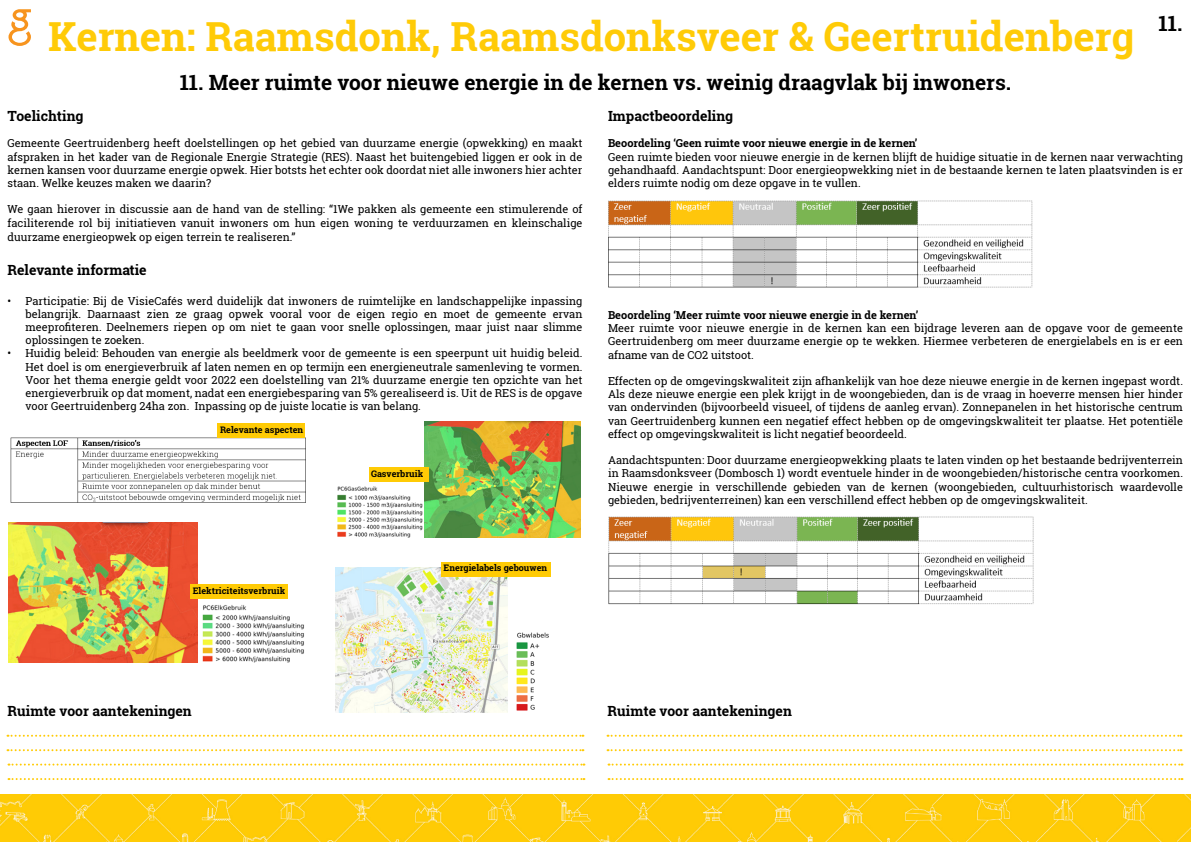
<style>
.page{position:relative;width:1191px;height:842px;background:#fff}
.page>*{position:absolute;margin:0;border:0;box-sizing:border-box;transform-origin:0 0}
.t1{font:700 40.1px "Roboto Slab";color:#ffcb07}
.t2{font:700 21px "Roboto Slab";color:#000}
.t3{font:700 14px "Roboto Slab";color:#000}
.t4{font:11px/13.2px "Roboto Slab";color:#000;text-align:justify}
.t5{font:700 11px "Roboto Slab";color:#000}
.t6{font:700 9px "Roboto Slab";color:#000}
</style>
<div class="page">
<svg style="left:9px;top:9px;width:22px;height:37px"></svg>
<img style="left:0;top:794px;width:1191px;height:48px">
<svg style="left:8px;top:735px;width:575px;height:2px"></svg>
<svg style="left:8px;top:749px;width:575px;height:2px"></svg>
<svg style="left:9px;top:763px;width:575px;height:2px"></svg>
<svg style="left:9px;top:778px;width:575px;height:2px"></svg>
<svg style="left:607px;top:735px;width:574px;height:2px"></svg>
<svg style="left:607px;top:749px;width:574px;height:2px"></svg>
<svg style="left:608px;top:763px;width:574px;height:2px"></svg>
<svg style="left:608px;top:778px;width:574px;height:2px"></svg>
<img style="left:9px;top:522px;width:189px;height:141px">
<img style="left:202px;top:605px;width:102px;height:58px">
<img style="left:10px;top:434px;width:296px;height:69px">
<div style="left:218px;top:423px;width:87px;height:15px;background:#ffcb05"></div>
<div style="left:191px;top:584px;width:97px;height:15px;background:#ffcb05"></div>
<img style="left:425px;top:421px;width:156px;height:117px">
<img style="left:337px;top:486px;width:86px;height:52px">
<div style="left:369px;top:467px;width:60px;height:15px;background:#ffcb05"></div>
<img style="left:335px;top:568px;width:172px;height:144px">
<div style="left:441px;top:562px;width:110px;height:14px;background:#ffcb05"></div>
<img style="left:516px;top:632px;width:33px;height:79px">
<img style="left:608px;top:200px;width:425px;height:88px">
<img style="left:608px;top:516px;width:426px;height:89px">
<h1 class="t1" style="left:48px;top:9px;width:1087px">Kernen: Raamsdonk, Raamsdonksveer &amp; Geertruidenberg</h1>
<h2 class="t2" style="left:1158px;top:9px;width:25px">11.</h2>
<h2 class="t2" style="left:180px;top:68px;width:833px">11. Meer ruimte voor nieuwe energie in de kernen vs. weinig draagvlak bij inwoners.</h2>
<p class="t3" style="left:608px;top:106px;width:127px">Impactbeoordeling</p>
<p class="t5" style="left:608px;top:136px;width:311px">Beoordeling ‘Geen ruimte voor nieuwe energie in de kernen’</p>
<p class="t4" style="left:608px;top:150px;width:576px">Geen ruimte bieden voor nieuwe energie in de kernen blijft de huidige situatie in de kernen naar verwachting gehandhaafd. Aandachtspunt: Door energieopwekking niet in de bestaande kernen te laten plaatsvinden is er elders ruimte nodig om deze opgave in te vullen.</p>
<p class="t3" style="left:8px;top:106px;width:77px">Toelichting</p>
<p class="t4" style="left:8px;top:137px;width:576px">Gemeente Geertruidenberg heeft doelstellingen op het gebied van duurzame energie (opwekking) en maakt afspraken in het kader van de Regionale Energie Strategie (RES). Naast het buitengebied liggen er ook in de kernen kansen voor duurzame energie opwek. Hier botsts het echter ook doordat niet alle inwoners hier achter staan. Welke keuzes maken we daarin?</p>
<p class="t4" style="left:8px;top:203px;width:576px">We gaan hierover in discussie aan de hand van de stelling: “1We pakken als gemeente een stimulerende of faciliterende rol bij initiatieven vanuit inwoners om hun eigen woning te verduurzamen en kleinschalige</p>
<p class="t4" style="left:8px;top:230px;width:289px">duurzame energieopwek op eigen terrein te realiseren.”</p>
<p class="t3" style="left:8px;top:260px;width:141px">Relevante informatie</p>
<p class="t4" style="left:25px;top:294px;width:558px;text-indent:-18px">• Participatie: Bij de VisieCafés werd duidelijk dat inwoners de ruimtelijke en landschappelijke inpassing belangrijk. Daarnaast zien ze graag opwek vooral voor de eigen regio en moet de gemeente ervan meeprofiteren. Deelnemers riepen op om niet te gaan voor snelle oplossingen, maar juist naar slimme oplossingen te zoeken.</p>
<p class="t4" style="left:25px;top:347px;width:558px;text-indent:-18px">• Huidig beleid: Behouden van energie als beeldmerk voor de gemeente is een speerpunt uit huidig beleid.<br>Het doel is om energieverbruik af laten nemen en op termijn een energieneutrale samenleving te vormen.<br>Voor het thema energie geldt voor 2022 een doelstelling van 21% duurzame energie ten opzichte van het energieverbruik op dat moment, nadat een energiebesparing van 5% gerealiseerd is. Uit de RES is de opgave voor Geertruidenberg 24ha zon. Inpassing op de juiste locatie is van belang.</p>
<p class="t6" style="left:220px;top:423px;width:85px">Relevante aspecten</p>
<p class="t5" style="left:608px;top:307px;width:312px">Beoordeling ‘Meer ruimte voor nieuwe energie in de kernen’</p>
<p class="t4" style="left:608px;top:321px;width:576px">Meer ruimte voor nieuwe energie in de kernen kan een bijdrage leveren aan de opgave voor de gemeente Geertruidenberg om meer duurzame energie op te wekken. Hiermee verbeteren de energielabels en is er een afname van de CO2 uitstoot.</p>
<p class="t4" style="left:608px;top:374px;width:576px">Effecten op de omgevingskwaliteit zijn afhankelijk van hoe deze nieuwe energie in de kernen ingepast wordt.<br>Als deze nieuwe energie een plek krijgt in de woongebieden, dan is de vraag in hoeverre mensen hier hinder van ondervinden (bijvoorbeeld visueel, of tijdens de aanleg ervan). Zonnepanelen in het historische centrum van Geertruidenberg kunnen een negatief effect hebben op de omgevingskwaliteit ter plaatse. Het potentiële effect op omgevingskwaliteit is licht negatief beoordeeld.</p>
<p class="t4" style="left:608px;top:453px;width:576px">Aandachtspunten: Door duurzame energieopwekking plaats te laten vinden op het bestaande bedrijventerrein in Raamsdonksveer (Dombosch 1) wordt eventuele hinder in de woongebieden/historische centra voorkomen.<br>Nieuwe energie in verschillende gebieden van de kernen (woongebieden, cultuurhistorisch waardevolle gebieden, bedrijventerreinen) kan een verschillend effect hebben op de omgevingskwaliteit.</p>
<p class="t6" style="left:371px;top:467px;width:54px">Gasverbruik</p>
<p class="t6" style="left:193px;top:584px;width:94px">Elektriciteitsverbruik</p>
<p class="t6" style="left:443px;top:562px;width:105px">Energielabels gebouwen</p>
<p class="t3" style="left:8px;top:701px;width:186px">Ruimte voor aantekeningen</p>
<p class="t3" style="left:607px;top:701px;width:186px">Ruimte voor aantekeningen</p>
</div>
